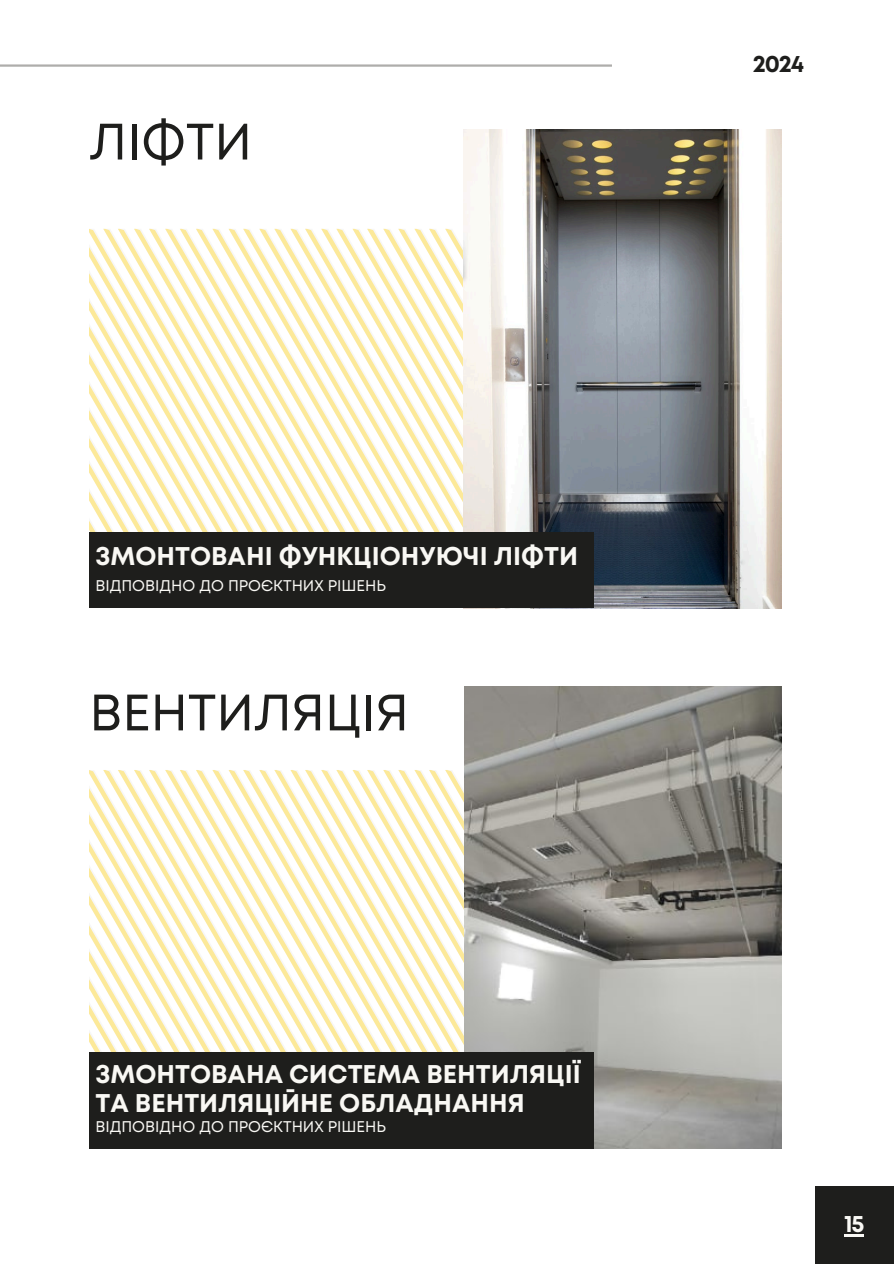
<style>
.page{position:relative;width:894px;height:1264px;background:#fff}
.page>*{position:absolute;margin:0;border:0;box-sizing:border-box;transform-origin:0 0}
.t1{font:51.15px "Mont";color:#1e1e1c}
.t2{font:700 25.65px/29.2px "Mont";color:#f9f8f4}
.t3{font:700 24px "Mont";color:#1e1e1c}
.t4{font:700 24px "Mont";color:#f9f8f4}
.t5{font:15.45px "Mont";color:#f9f8f4}
</style>
<div class="page">
<hr style="left:0;top:64px;width:611px;height:3px;background:#aeadab">
<div style="left:814px;top:1186px;width:79px;height:77px;background:#1e1e1c"></div>
<svg style="left:89px;top:229px;width:76px;height:303px"></svg>
<svg style="left:165px;top:229px;width:15px;height:303px"></svg>
<svg style="left:180px;top:229px;width:16px;height:303px"></svg>
<svg style="left:196px;top:229px;width:16px;height:303px"></svg>
<svg style="left:212px;top:229px;width:16px;height:303px"></svg>
<svg style="left:228px;top:229px;width:15px;height:303px"></svg>
<svg style="left:243px;top:229px;width:16px;height:303px"></svg>
<svg style="left:259px;top:229px;width:15px;height:303px"></svg>
<svg style="left:274px;top:229px;width:16px;height:303px"></svg>
<svg style="left:290px;top:229px;width:15px;height:303px"></svg>
<svg style="left:305px;top:229px;width:16px;height:303px"></svg>
<svg style="left:321px;top:229px;width:15px;height:303px"></svg>
<svg style="left:336px;top:229px;width:16px;height:303px"></svg>
<svg style="left:352px;top:229px;width:111px;height:303px"></svg>
<img style="left:463px;top:130px;width:318px;height:478px">
<div style="left:89px;top:532px;width:504px;height:76px;background:#1e1e1c"></div>
<svg style="left:89px;top:770px;width:76px;height:282px"></svg>
<svg style="left:165px;top:770px;width:15px;height:282px"></svg>
<svg style="left:180px;top:770px;width:16px;height:282px"></svg>
<svg style="left:196px;top:770px;width:16px;height:282px"></svg>
<svg style="left:212px;top:770px;width:16px;height:282px"></svg>
<svg style="left:228px;top:770px;width:15px;height:282px"></svg>
<svg style="left:243px;top:770px;width:16px;height:282px"></svg>
<svg style="left:259px;top:770px;width:15px;height:282px"></svg>
<svg style="left:274px;top:770px;width:16px;height:282px"></svg>
<svg style="left:290px;top:770px;width:15px;height:282px"></svg>
<svg style="left:305px;top:770px;width:16px;height:282px"></svg>
<svg style="left:321px;top:770px;width:15px;height:282px"></svg>
<svg style="left:336px;top:770px;width:16px;height:282px"></svg>
<svg style="left:352px;top:770px;width:111px;height:282px"></svg>
<img style="left:464px;top:686px;width:317px;height:462px">
<div style="left:89px;top:1052px;width:504px;height:97px;background:#1e1e1c"></div>
<hr style="left:843px;top:1233px;width:20px;height:3px;background:#f9f8f4">
<h2 class="t1" style="left:89px;top:122px;width:164px">ЛІФТИ</h2>
<p class="t2" style="left:95px;top:543px;width:484px">ЗМОНТОВАНІ ФУНКЦІОНУЮЧІ ЛІФТИ</p>
<h1 class="t5" style="left:95px;top:579px;width:292px">ВІДПОВІДНО ДО ПРОЄКТНИХ РІШЕНЬ</h1>
<p class="t1" style="left:89px;top:693px;width:321px">ВЕНТИЛЯЦІЯ</p>
<p class="t2" style="left:95px;top:1060px;width:486px">ЗМОНТОВАНА СИСТЕМА ВЕНТИЛЯЦІЇ<br>ТА ВЕНТИЛЯЦІЙНЕ ОБЛАДНАННЯ</p>
<h2 class="t5" style="left:95px;top:1120px;width:292px">ВІДПОВІДНО ДО ПРОЄКТНИХ РІШЕНЬ</h2>
<p class="t3" style="left:752px;top:54px;width:53px">2024</p>
<p class="t4" style="left:843px;top:1214px;width:22px">15</p>
</div>
